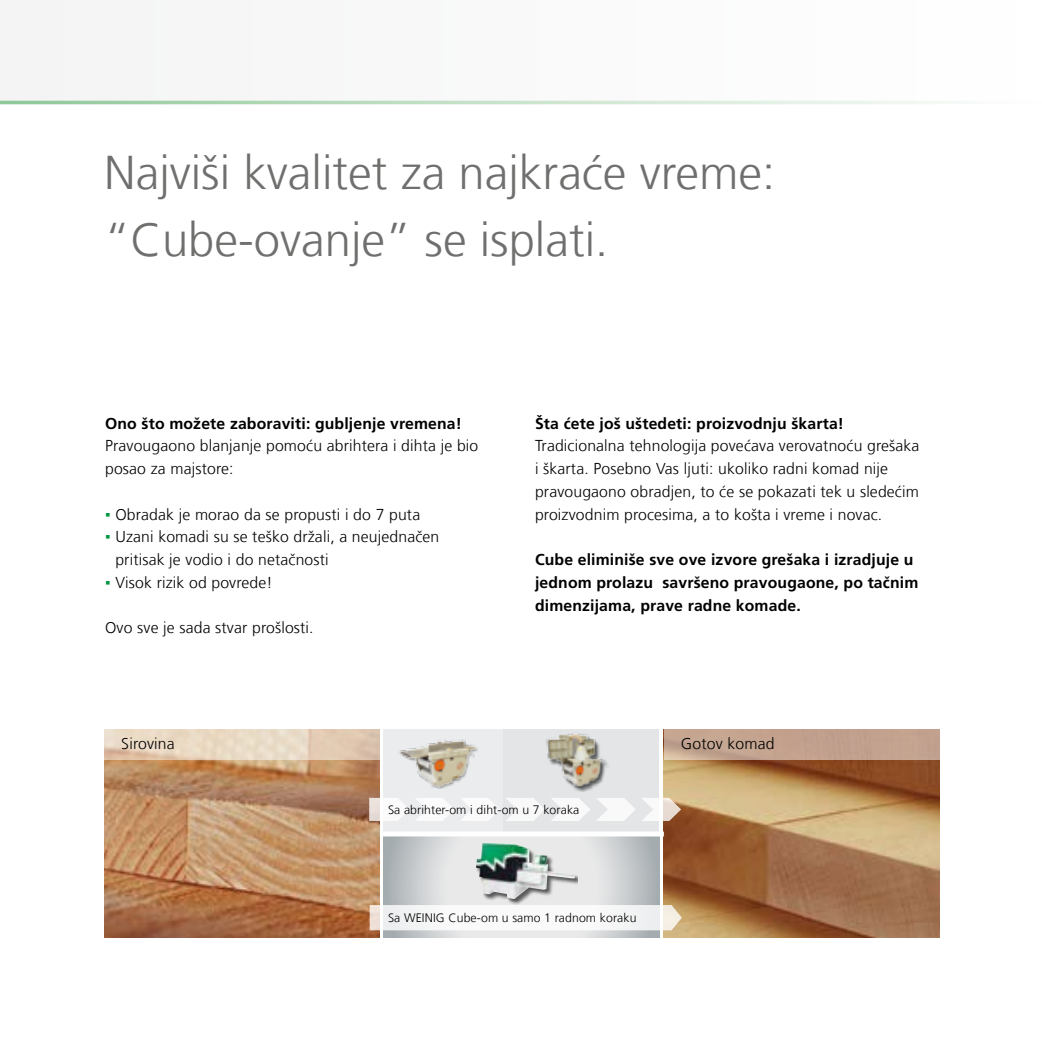
<style>
.page{position:relative;width:1042px;height:1042px;background:#fff}
.page>*{position:absolute;margin:0;border:0;box-sizing:border-box;transform-origin:0 0}
.t1{font:300 47.25px/66.5px "Frutiger LT Com";color:#6f6f6e}
.t2{font:300 15.75px/22.8px "Frutiger LT Com";letter-spacing:.01em;color:#000}
.t3{font:700 15.75px/22.8px "Frutiger LT Com";letter-spacing:.01em;color:#000}
.t4{font:300 12.25px "Frutiger LT Com";letter-spacing:.01em;color:#000}
.s1{font-family:"Arial";font-weight:400;color:#00963f}
</style>
<div class="page">
<img style="left:104px;top:760px;width:275px;height:178px">
<div style="left:383px;top:729px;width:276px;height:105px;background:#e3e5e7"></div>
<svg style="left:383px;top:836px;width:276px;height:102px;background:#d1d3d5"></svg>
<div style="left:383px;top:729px;width:119px;height:104px;background:#ebecee"></div>
<img style="left:664px;top:760px;width:275px;height:178px">
<div style="left:380px;top:831px;width:284px;height:5px;background:#fff"></div>
<svg style="left:597px;top:798px;width:84px;height:23px"></svg>
<svg style="left:551px;top:798px;width:39px;height:23px"></svg>
<svg style="left:461px;top:798px;width:84px;height:23px"></svg>
<svg style="left:369px;top:798px;width:85px;height:23px"></svg>
<svg style="left:370px;top:905px;width:312px;height:25px"></svg>
<svg style="left:104px;top:729px;width:275px;height:31px;background:#e6d3bd"></svg>
<div style="left:664px;top:729px;width:275px;height:31px;background:#c3a28f"></div>
<div style="left:477px;top:843px;width:100px;height:62px;background:#000;opacity:.5"></div>
<img style="left:476px;top:842px;width:99px;height:57px">
<img style="left:398px;top:739px;width:80px;height:50px">
<img style="left:546px;top:733px;width:62px;height:59px">
<div style="left:0;top:0;width:1042px;height:104px;background:#f9f9f9"></div>
<hr style="left:0;top:101px;width:1042px;height:3px;background:#fff">
<h1 class="t1" style="left:104px;top:140px;width:672px">Najviši kvalitet za najkraće vreme: “Cube-ovanje” se isplati.</h1>
<p class="t3" style="left:105px;top:412px;width:358px">Ono što možete zaboraviti: gubljenje vremena!</p>
<p class="t2" style="left:105px;top:434px;width:375px">Pravougaono blanjanje pomoću abrihtera i dihta je bio posao za majstore:</p>
<p class="t2" style="left:105px;top:503px;width:317px"><span class="s1">▪</span> Obradak je morao da se propusti i do 7 puta</p>
<p class="t2" style="left:115px;top:525px;width:325px;text-indent:-10px"><span class="s1">▪</span> Uzani komadi su se teško držali, a neujednačen pritisak je vodio i do netačnosti</p>
<p class="t2" style="left:105px;top:571px;width:169px"><span class="s1">▪</span> Visok rizik od povrede!</p>
<p class="t2" style="left:105px;top:616px;width:210px">Ovo sve je sada stvar prošlosti.</p>
<p class="t3" style="left:535px;top:412px;width:310px">Šta ćete još uštedeti: proizvodnju škarta!</p>
<p class="t2" style="left:535px;top:435px;width:386px">Tradicionalna tehnologija povećava verovatnoću grešaka i škarta. Posebno Vas ljuti: ukoliko radni komad nije pravougaono obradjen, to će se pokazati tek u sledećim proizvodnim procesima, a to košta i vreme i novac.</p>
<p class="t3" style="left:535px;top:548px;width:385px">Cube eliminiše sve ove izvore grešaka i izradjuje u jednom prolazu savršeno pravougaone, po tačnim dimenzijama, prave radne komade.</p>
<p class="t2" style="left:121px;top:732px;width:55px">Sirovina</p>
<p class="t2" style="left:681px;top:732px;width:95px">Gotov komad</p>
<p class="t4" style="left:388px;top:802px;width:193px">Sa abrihter-om i diht-om u 7 koraka</p>
<p class="t4" style="left:388px;top:911px;width:250px">Sa WEINIG Cube-om u samo 1 radnom koraku</p>
</div>
